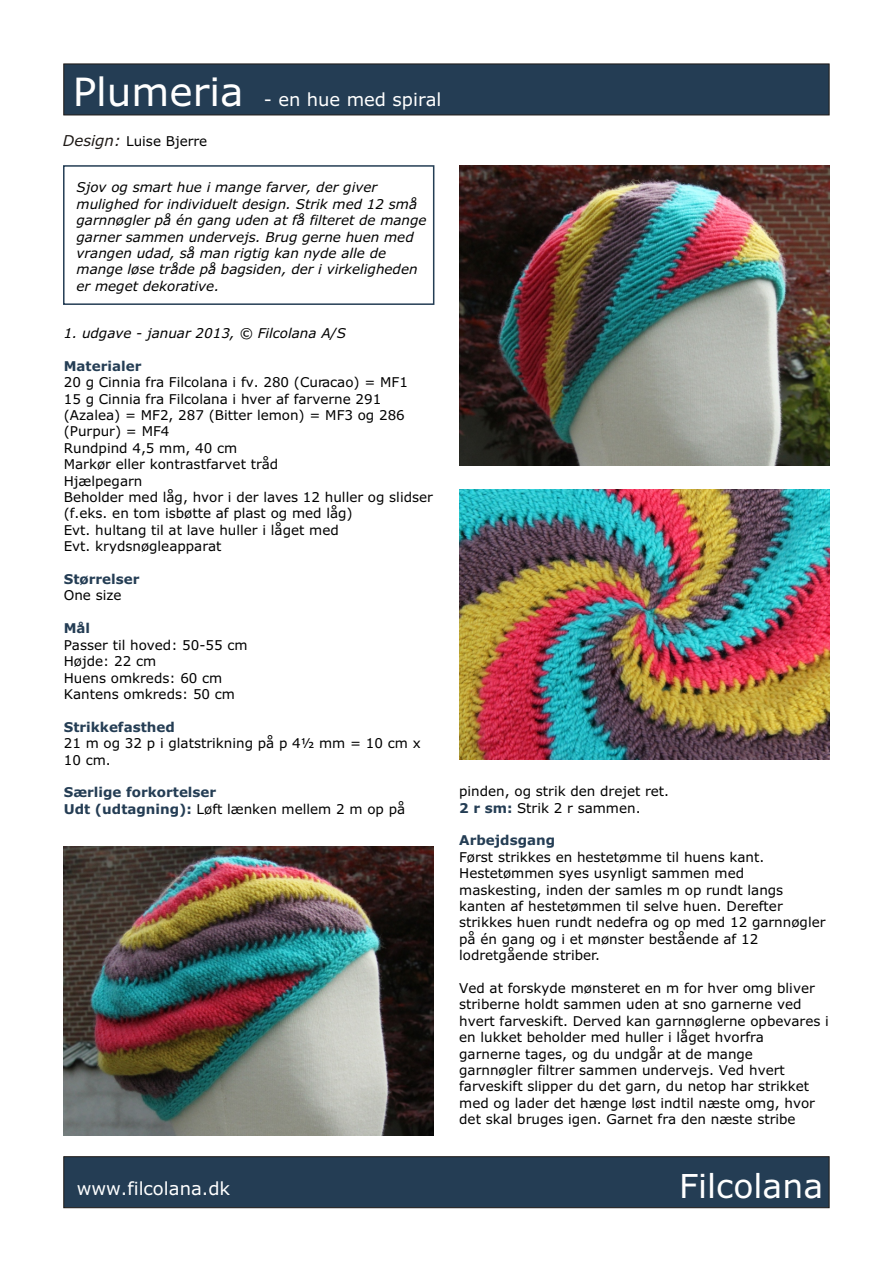
<style>
.page{position:relative;width:894px;height:1263px;background:#fff}
.page>*{position:absolute;margin:0;border:0;box-sizing:border-box;transform-origin:0 0}
.t1{font:33px "Verdana";color:#fff}
.t2{font:18px "Verdana";color:#fff}
.t3{font:13.5px/16.4px "Verdana";color:#000}
.t4{font:italic 13.5px/16.4px "Verdana";color:#000}
.t5{font:700 13.5px "Verdana";color:#243d54}
.s1{font-size:39px}
.s2{font-style:italic;font-size:15px;color:#1f1a17}
.s3{font-weight:700;color:#243d54}
</style>
<div class="page">
<div style="left:63px;top:165px;width:371px;height:140px;background:#fff;border:2px solid #243d54"></div>
<div style="left:64px;top:64px;width:765px;height:51px;background:#243d54;border:1px solid #1f1a17"></div>
<div style="left:64px;top:1157px;width:765px;height:51px;background:#243d54;border:1px solid #1f1a17"></div>
<img style="left:64px;top:846px;width:370px;height:289px">
<img style="left:459px;top:166px;width:370px;height:299px">
<img style="left:459px;top:489px;width:370px;height:271px">
<h2 class="t2" style="left:73px;top:93px;width:370px"><span class="s1">Plumeria</span> - en hue med spiral</h2>
<p class="t3" style="left:63px;top:134px;width:146px"><span class="s2">Design:</span> Luise Bjerre</p>
<p class="t4" style="left:77px;top:180px;width:352px">Sjov og smart hue i mange farver, der giver mulighed for individuelt design. Strik med 12 små garnnøgler på én gang uden at få filteret de mange garner sammen undervejs. Brug gerne huen med vrangen udad, så man rigtig kan nyde alle de mange løse tråde på bagsiden, der i virkeligheden er meget dekorative.</p>
<p class="t4" style="left:64px;top:326px;width:284px">1. udgave - januar 2013, © Filcolana A/S</p>
<p class="t3" style="left:64px;top:375px;width:371px">20 g Cinnia fra Filcolana i fv. 280 (Curacao) = MF1<br>15 g Cinnia fra Filcolana i hver af farverne 291 (Azalea) = MF2, 287 (Bitter lemon) = MF3 og 286 (Purpur) = MF4<br>Rundpind 4,5 mm, 40 cm<br>Markør eller kontrastfarvet tråd<br>Hjælpegarn<br>Beholder med låg, hvor i der laves 12 huller og slidser (f.eks. en tom isbøtte af plast og med låg)<br>Evt. hultang til at lave huller i låget med<br>Evt. krydsnøgleapparat</p>
<p class="t3" style="left:64px;top:589px;width:59px">One size</p>
<p class="t3" style="left:64px;top:638px;width:185px">Passer til hoved: 50-55 cm<br>Højde: 22 cm<br>Huens omkreds: 60 cm<br>Kantens omkreds: 50 cm</p>
<p class="t3" style="left:64px;top:736px;width:359px">21 m og 32 p i glatstrikning på p 4½ mm = 10 cm x<br>10 cm.</p>
<p class="t3" style="left:64px;top:802px;width:343px"><span class="s3">Udt (udtagning):</span> Løft lænken mellem 2 m op på</p>
<p class="t5" style="left:64px;top:360px;width:79px">Materialer</p>
<p class="t5" style="left:64px;top:574px;width:77px">Størrelser</p>
<p class="t5" style="left:64px;top:623px;width:28px">Mål</p>
<p class="t5" style="left:64px;top:721px;width:113px">Strikkefasthed</p>
<p class="t5" style="left:64px;top:787px;width:154px">Særlige forkortelser</p>
<p class="t3" style="left:459px;top:784px;width:212px">pinden, og strik den drejet ret.<br><span class="s3">2 r sm:</span> Strik 2 r sammen.</p>
<p class="t3" style="left:459px;top:850px;width:368px">Først strikkes en hestetømme til huens kant.<br>Hestetømmen syes usynligt sammen med maskesting, inden der samles m op rundt langs kanten af hestetømmen til selve huen. Derefter strikkes huen rundt nedefra og op med 12 garnnøgler på én gang og i et mønster bestående af 12 lodretgående striber.</p>
<p class="t3" style="left:459px;top:981px;width:371px">Ved at forskyde mønsteret en m for hver omg bliver striberne holdt sammen uden at sno garnerne ved hvert farveskift. Derved kan garnnøglerne opbevares i en lukket beholder med huller i låget hvorfra<br>garnerne tages, og du undgår at de mange garnnøgler filtrer sammen undervejs. Ved hvert farveskift slipper du det garn, du netop har strikket med og lader det hænge løst indtil næste omg, hvor det skal bruges igen. Garnet fra den næste stribe</p>
<p class="t5" style="left:459px;top:835px;width:97px">Arbejdsgang</p>
<h2 class="t2" style="left:77px;top:1181px;width:155px">www.filcolana.dk</h2>
<h1 class="t1" style="left:679px;top:1173px;width:145px">Filcolana</h1>
</div>
